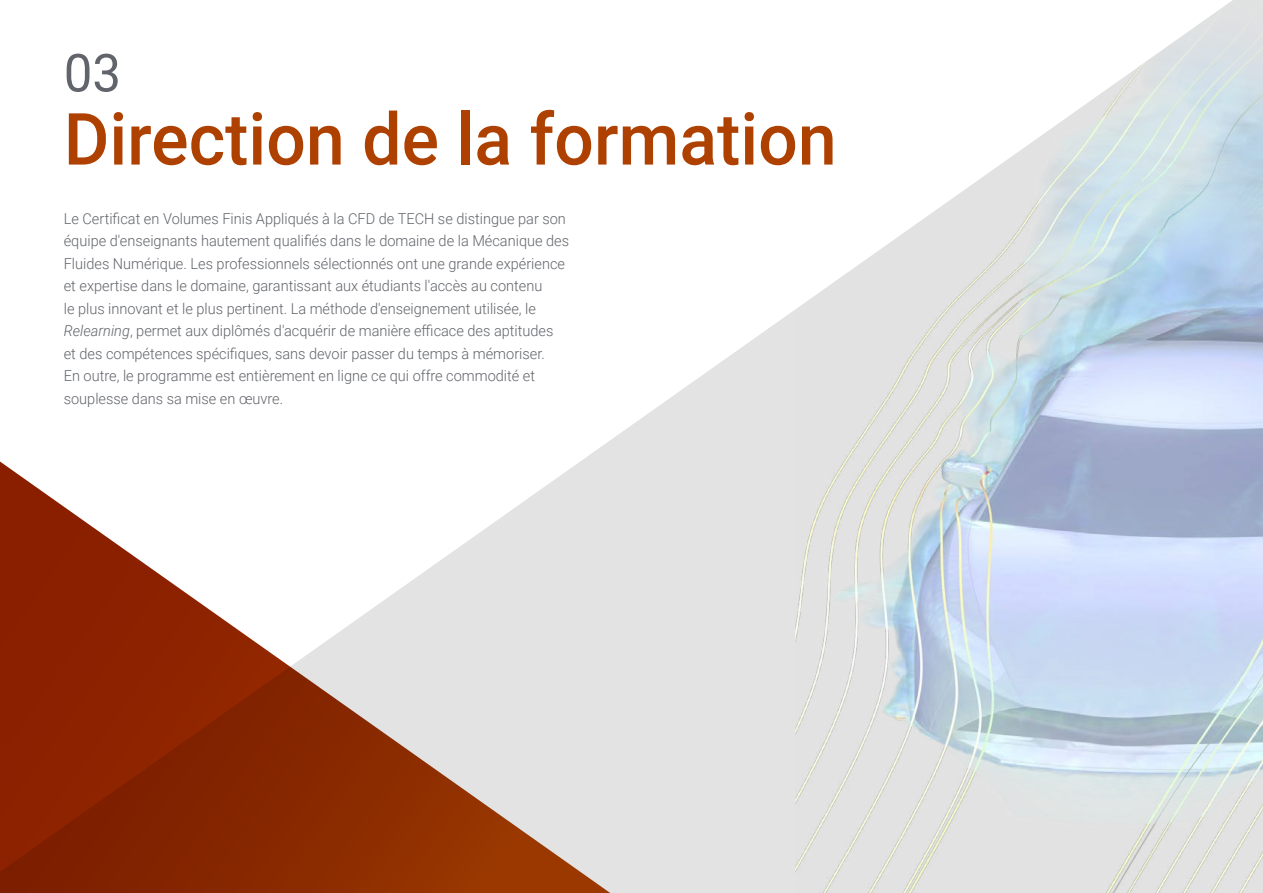
<style>
.page{position:relative;width:1263px;height:893px;background:#fff}
.page>*{position:absolute;margin:0;border:0;box-sizing:border-box;transform-origin:0 0}
.t1{font:500 72px "Roboto";color:#ae4000}
.t2{font:52.5px "Roboto";color:#61646a}
.t3{font:300 15px/22.5px "Roboto";color:#61646a}
.s1{font-style:italic}
</style>
<div class="page">
<svg style="left:603px;top:310px;width:192px;height:583px;background:#e5e6e5"></svg>
<img style="left:795px;top:0;width:468px;height:893px">
<svg style="left:0;top:446px;width:640px;height:447px"></svg>
<h2 class="t2" style="left:64px;top:36px;width:59px">03</h2>
<h1 class="t1" style="left:64px;top:89px;width:774px">Direction de la formation</h1>
<p class="t3" style="left:64px;top:207px;width:507px">Le Certificat en Volumes Finis Appliqués à la CFD de TECH se distingue par son équipe d'enseignants hautement qualifiés dans le domaine de la Mécanique des Fluides Numérique. Les professionnels sélectionnés ont une grande expérience et expertise dans le domaine, garantissant aux étudiants l'accès au contenu<br>le plus innovant et le plus pertinent. La méthode d'enseignement utilisée, le <span class="s1">Relearning</span>, permet aux diplômés d'acquérir de manière efficace des aptitudes et des compétences spécifiques, sans devoir passer du temps à mémoriser.<br>En outre, le programme est entièrement en ligne ce qui offre commodité et souplesse dans sa mise en œuvre.</p>
</div>
